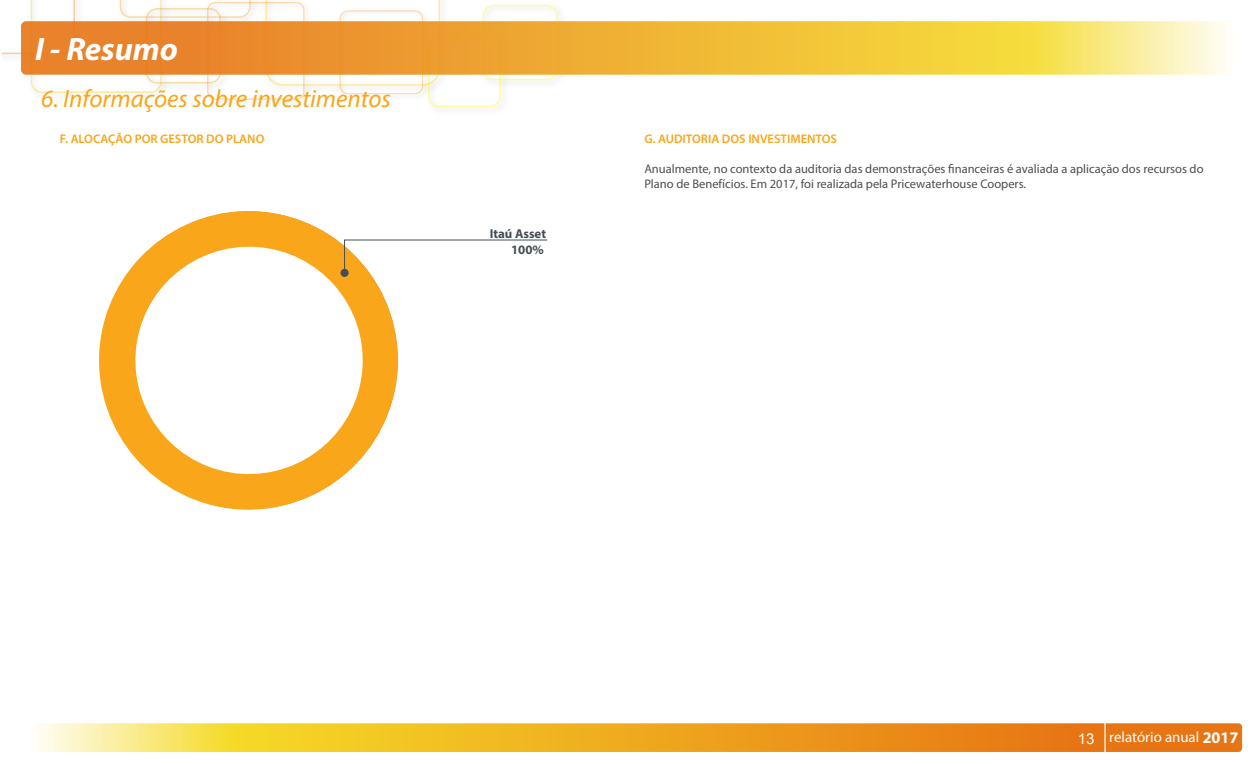
<style>
.page{position:relative;width:1260px;height:765px;background:#fff}
.page>*{position:absolute;margin:0;border:0;box-sizing:border-box;transform-origin:0 0}
.t1{font:italic 700 32.5px "Myriad Pro";color:#fff}
.t2{font:italic 25px "Myriad Pro";color:#faa519}
.t3{font:15px "Myriad Pro";color:#fff}
.t4{font:700 12.88px/16.1px "Myriad Pro";color:#444e57;text-align:right}
.t5{font:12.5px/15px "Myriad Pro";color:#4e4e4e}
.t6{font:600 12.5px "Myriad Pro";color:#faa519}
.s1{font-family:"Arial"}
.s2{font-weight:700;font-size:16.12px}
</style>
<div class="page">
<img style="left:430px;top:99px;width:69px;height:9px">
<div style="left:428px;top:34px;width:73px;height:73px;border:1px solid #fff600;border-radius:10px"></div>
<img style="left:260px;top:0;width:181px;height:97px">
<svg style="left:266px;top:0;width:174px;height:86px"></svg>
<img style="left:482px;top:4px;width:74px;height:87px">
<div style="left:483px;top:5px;width:75px;height:75px;border:1px solid #fff600;border-radius:10px"></div>
<svg style="left:2px;top:0;width:249px;height:93px"></svg>
<svg style="left:21px;top:21px;width:1205px;height:54px;background:#f0b444"></svg>
<svg style="left:38px;top:723px;width:1204px;height:29px;background:#efac31"></svg>
<hr style="left:1104px;top:720px;width:2px;height:34px;background:#faffff">
<svg style="left:99px;top:211px;width:299px;height:299px"></svg>
<svg style="left:131px;top:243px;width:236px;height:235px"></svg>
<div style="left:340px;top:269px;width:9px;height:8px;background:#444e57;border-radius:50%"></div>
<svg style="left:344px;top:239px;width:204px;height:35px"></svg>
<h1 class="t1" style="left:35px;top:28px;width:145px">I - Resumo</h1>
<h2 class="t2" style="left:41px;top:84px;width:351px">6. Informações sobre investimentos</h2>
<p class="t6" style="left:60px;top:131px;width:206px">F. ALOCAÇÃO POR GESTOR DO PLANO</p>
<p class="t4" style="left:490px;top:225px;width:58px">Itaú Asset<br>100%</p>
<p class="t6" style="left:644px;top:131px;width:194px">G. AUDITORIA DOS INVESTIMENTOS</p>
<p class="t5" style="left:644px;top:161px;width:561px">Anualmente, no contexto da auditoria das demonstrações financeiras é avaliada a aplicação dos recursos do<br>Plano de Benefícios. Em 2017, foi realizada pela Pricewaterhouse Coopers.</p>
<p class="t3" style="left:1078px;top:728px;width:162px"><span class="s1">13</span> relatório anual <span class="s2">2017</span></p>
</div>
